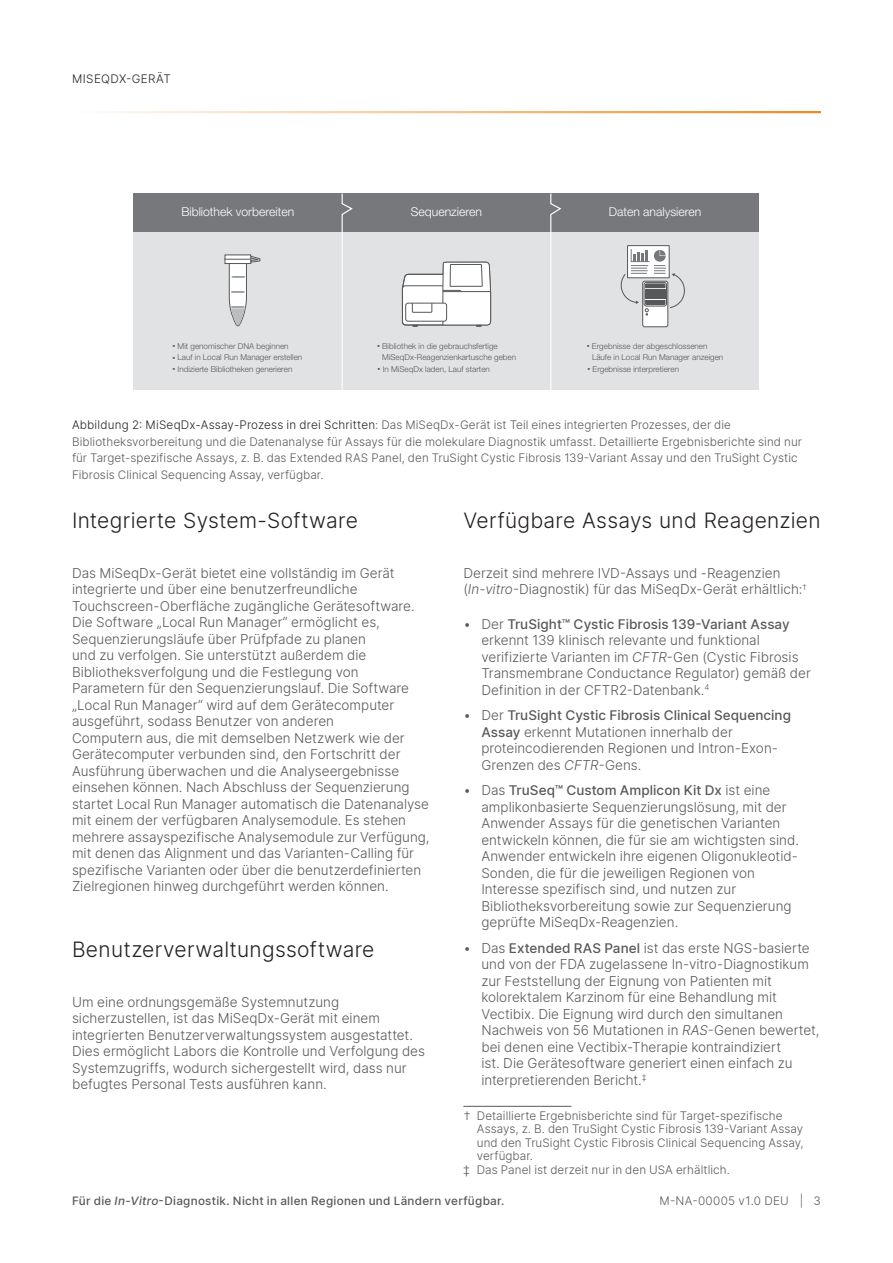
<style>
.page{position:relative;width:893px;height:1263px;background:#fff}
.page>*{position:absolute;margin:0;border:0;box-sizing:border-box;transform-origin:0 0}
.A-Head{font:300 21px "Inter";letter-spacing:.015em;color:#231f20}
.Body_Copy{font:300 13.5px/16.5px "Inter";color:#57585a}
.t1{font:300 12.15px "Helvetica Neue LT Std";color:#fff}
.Footnote{font:300 11.7px/13.5px "Inter";letter-spacing:.005em;color:#57585a}
.zz_For_Research_Only{font:500 11.7px "Inter";letter-spacing:.025em;color:#57585a}
.zz_Pub_Number{font:300 11.7px "Inter";letter-spacing:.03em;color:#57585a}
.zz_Master_Header{font:300 11.7px "Inter";letter-spacing:.035em;color:#231f20}
.t2{font:300 8.1px/11.6px "Helvetica Neue LT Std";color:#57585a}
.s1{font-size:5.85px}
.s2{color:#231f20}
.s3{font-style:italic}
.s4{font-weight:500}
</style>
<div class="page">
<hr style="left:72px;top:111px;width:749px;height:2px;background:#ed8b22">
<hr style="left:463px;top:1106px;width:108px;height:1px;background:#57585a">
<div style="left:134px;top:194px;width:625px;height:196px;background:#e1e2e4"></div>
<div style="left:134px;top:194px;width:625px;height:38px;background:#76787b"></div>
<svg style="left:341px;top:194px;width:12px;height:196px"></svg>
<svg style="left:550px;top:194px;width:12px;height:196px"></svg>
<hr style="left:225px;top:259px;width:26px;height:4px;background:#fff">
<div style="left:225px;top:259px;width:26px;height:5px;border:1px solid #57585a"></div>
<svg style="left:229px;top:256px;width:32px;height:71px"></svg>
<svg style="left:402px;top:261px;width:89px;height:65px;background:#e5e6e6"></svg>
<div style="left:627px;top:246px;width:42px;height:32px;background:#fff"></div>
<div style="left:627px;top:245px;width:42px;height:33px;border:1px solid #57585a"></div>
<div style="left:643px;top:281px;width:25px;height:46px;background:#fff;border-radius:2px"></div>
<div style="left:642px;top:281px;width:26px;height:46px;border:1px solid #57585a;border-radius:2px"></div>
<svg style="left:620px;top:248px;width:65px;height:67px"></svg>
<p class="zz_Master_Header" style="left:72px;top:70px;width:100px">MISEQDX-GERÄT</p>
<p class="t1" style="left:181px;top:204px;width:114px">Bibliothek vorbereiten</p>
<p class="t1" style="left:411px;top:204px;width:73px">Sequenzieren</p>
<p class="t1" style="left:609px;top:204px;width:94px">Daten analysieren</p>
<p class="t2" style="left:172px;top:340px;width:118px"><span class="s1">•</span> Mit genomischer DNA beginnen</p>
<p class="t2" style="left:172px;top:352px;width:131px"><span class="s1">•</span> Lauf in Local Run Manager erstellen</p>
<p class="t2" style="left:172px;top:363px;width:121px"><span class="s1">•</span> Indizierte Bibliotheken generieren</p>
<p class="t2" style="left:382px;top:340px;width:135px;text-indent:-5px"><span class="s1">•</span> Bibliothek in die gebrauchsfertige<br>MiSeqDx-Reagenzienkartusche geben</p>
<p class="t2" style="left:378px;top:363px;width:114px"><span class="s1">•</span> In MiSeqDx laden, Lauf starten</p>
<p class="t2" style="left:592px;top:340px;width:133px;text-indent:-5px"><span class="s1">•</span> Ergebnisse der abgeschlossenen<br>Läufe in Local Run Manager anzeigen</p>
<p class="t2" style="left:587px;top:363px;width:93px"><span class="s1">•</span> Ergebnisse interpretieren</p>
<p class="Footnote" style="left:72px;top:416px;width:731px;line-height:16.5px"><span class="s2">Abbildung 2: MiSeqDx-Assay-Prozess in drei Schritten</span>: Das MiSeqDx-Gerät ist Teil eines integrierten Prozesses, der die Bibliotheksvorbereitung und die Datenanalyse für Assays für die molekulare Diagnostik umfasst. Detaillierte Ergebnisberichte sind nur für Target-spezifische Assays, z. B. das Extended RAS Panel, den TruSight Cystic Fibrosis 139-Variant Assay und den TruSight Cystic Fibrosis Clinical Sequencing Assay, verfügbar.</p>
<p class="A-Head" style="left:72px;top:506px;width:287px">Integrierte System-Software</p>
<p class="Body_Copy" style="left:72px;top:564px;width:359px">Das MiSeqDx-Gerät bietet eine vollständig im Gerät integrierte und über eine benutzerfreundliche Touchscreen-Oberfläche zugängliche Gerätesoftware.<br>Die Software „Local Run Manager“ ermöglicht es, Sequenzierungsläufe über Prüfpfade zu planen<br>und zu verfolgen. Sie unterstützt außerdem die Bibliotheksverfolgung und die Festlegung von Parametern für den Sequenzierungslauf. Die Software „Local Run Manager“ wird auf dem Gerätecomputer ausgeführt, sodass Benutzer von anderen<br>Computern aus, die mit demselben Netzwerk wie der Gerätecomputer verbunden sind, den Fortschritt der Ausführung überwachen und die Analyseergebnisse einsehen können. Nach Abschluss der Sequenzierung startet Local Run Manager automatisch die Datenanalyse mit einem der verfügbaren Analysemodule. Es stehen mehrere assayspezifische Analysemodule zur Verfügung, mit denen das Alignment und das Varianten-Calling für spezifische Varianten oder über die benutzerdefinierten Zielregionen hinweg durchgeführt werden können.</p>
<p class="A-Head" style="left:72px;top:935px;width:304px">Benutzerverwaltungssoftware</p>
<p class="Body_Copy" style="left:72px;top:993px;width:354px">Um eine ordnungsgemäße Systemnutzung sicherzustellen, ist das MiSeqDx-Gerät mit einem integrierten Benutzerverwaltungssystem ausgestattet.<br>Dies ermöglicht Labors die Kontrolle und Verfolgung des Systemzugriffs, wodurch sichergestellt wird, dass nur befugtes Personal Tests ausführen kann.</p>
<p class="A-Head" style="left:463px;top:506px;width:359px">Verfügbare Assays und Reagenzien</p>
<p class="Body_Copy" style="left:463px;top:564px;width:345px">Derzeit sind mehrere IVD-Assays und -Reagenzien (<span class="s3">In‑vitro</span>-Diagnostik) für das MiSeqDx-Gerät erhältlich:<sup>†</sup></p>
<p class="Body_Copy" style="left:481px;top:615px;width:331px;text-indent:-18px">• Der <span class="s4">TruSight™ Cystic Fibrosis 139-Variant Assay </span>erkennt 139 klinisch relevante und funktional verifizierte Varianten im <span class="s3">CFTR</span>-Gen (Cystic Fibrosis Transmembrane Conductance Regulator) gemäß der Definition in der CFTR2-Datenbank.<sup>4</sup></p>
<p class="Body_Copy" style="left:481px;top:707px;width:311px;text-indent:-18px">• Der <span class="s4">TruSight Cystic Fibrosis Clinical Sequencing Assay</span> erkennt Mutationen innerhalb der proteincodierenden Regionen und Intron-Exon-Grenzen des <span class="s3">CFTR</span>-Gens.</p>
<p class="Body_Copy" style="left:481px;top:782px;width:319px;text-indent:-18px">• Das <span class="s4">TruSeq™ Custom Amplicon Kit Dx</span> ist eine amplikonbasierte Sequenzierungslösung, mit der Anwender Assays für die genetischen Varianten entwickeln können, die für sie am wichtigsten sind.<br>Anwender entwickeln ihre eigenen Oligonukleotid-Sonden, die für die jeweiligen Regionen von Interesse spezifisch sind, und nutzen zur Bibliotheksvorbereitung sowie zur Sequenzierung geprüfte MiSeqDx-Reagenzien.</p>
<p class="Body_Copy" style="left:481px;top:939px;width:340px;text-indent:-18px">• Das <span class="s4">Extended RAS Panel</span> ist das erste NGS-basierte und von der FDA zugelassene In-vitro-Diagnostikum zur Feststellung der Eignung von Patienten mit kolorektalem Karzinom für eine Behandlung mit Vectibix. Die Eignung wird durch den simultanen Nachweis von 56 Mutationen in <span class="s3">RAS</span>-Genen bewertet, bei denen eine Vectibix-Therapie kontraindiziert<br>ist. Die Gerätesoftware generiert einen einfach zu interpretierenden Bericht.<sup>‡</sup></p>
<p class="Footnote" style="left:477px;top:1109px;width:328px;text-indent:-14px">† Detaillierte Ergebnisberichte sind für Target-spezifische Assays, z. B. den TruSight Cystic Fibrosis 139-Variant Assay und den TruSight Cystic Fibrosis Clinical Sequencing Assay, verfügbar.</p>
<p class="Footnote" style="left:463px;top:1163px;width:268px">‡ Das Panel ist derzeit nur in den USA erhältlich.</p>
<p class="zz_For_Research_Only" style="left:72px;top:1192px;width:434px">Für die <span class="s3">In-Vitro</span>-Diagnostik. Nicht in allen Regionen und Ländern verfügbar.</p>
<p class="zz_Pub_Number" style="left:660px;top:1192px;width:163px">M-NA-00005 v1.0 DEU | 3</p>
</div>
